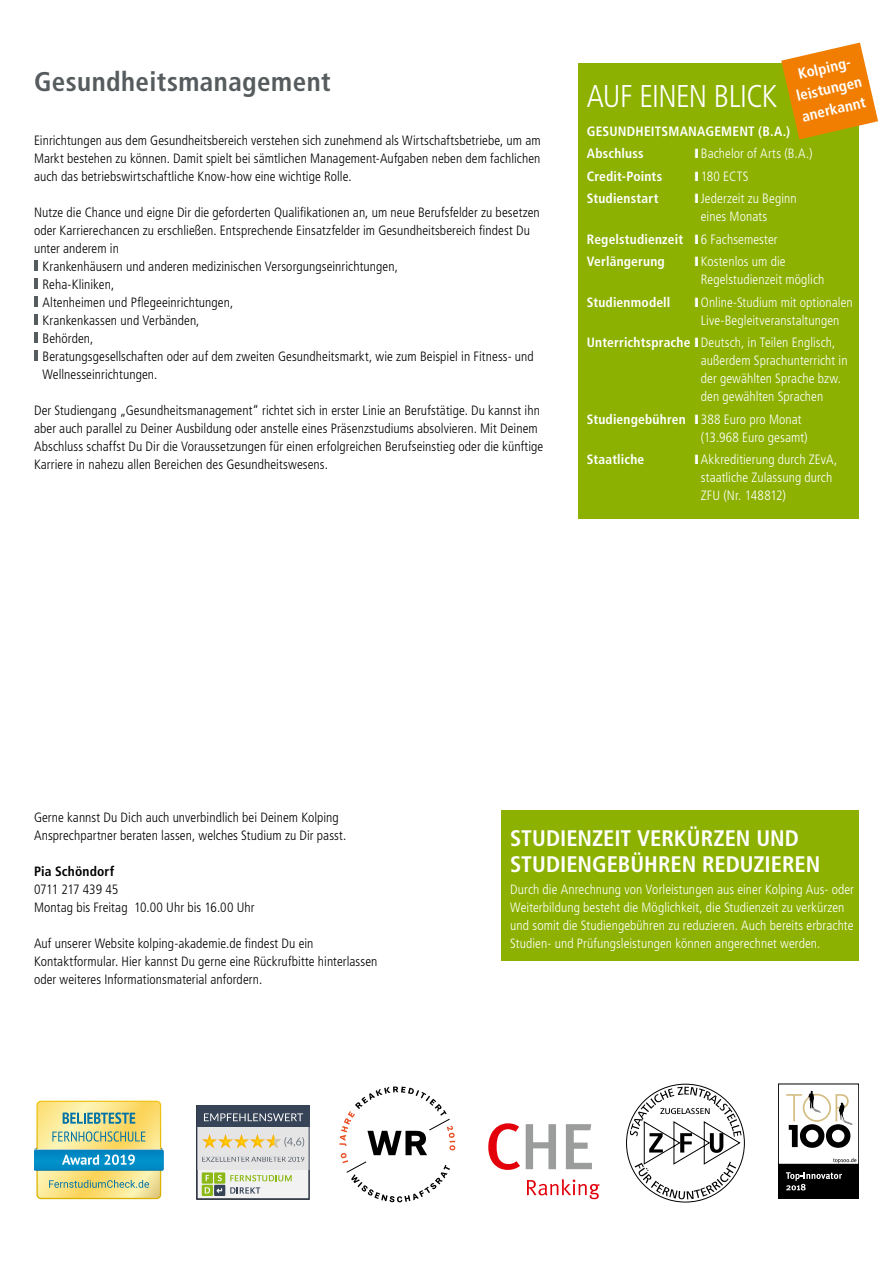
<style>
.page{position:relative;width:893px;height:1263px;background:#fff}
.page>*{position:absolute;margin:0;border:0;box-sizing:border-box;transform-origin:0 0}
.t1{font:300 condensed 31.5px "Frutiger LT Std";letter-spacing:-.025em;color:#fff}
.t2{font:700 condensed 27px "Frutiger LT Std";letter-spacing:.02em;color:#565b5d}
.t3{font:700 condensed 22.5px/25.5px "Frutiger LT Std";color:#fff}
.t4{font:700 condensed 15px/21px "Frutiger LT Std";color:#fff;text-align:center}
.t5{font:300 condensed 13.5px/18px "Frutiger LT Std";letter-spacing:.005em;color:#000}
.t6{font:300 condensed 13.5px/18px "Frutiger LT Std";letter-spacing:.005em;color:#fff}
.t7{font:700 condensed 13.5px/22.5px "Frutiger LT Std";letter-spacing:.01em;color:#fff}
.t8{font:700 condensed 13.5px "Frutiger LT Std";letter-spacing:.015em;color:#000}
.s1{font-weight:300}
.s2{font-weight:700}
</style>
<div class="page">
<div style="left:502px;top:810px;width:357px;height:150px;background:#8cb100"></div>
<svg style="left:34px;top:1101px;width:130px;height:98px;background:#b8c998"></svg>
<svg style="left:488px;top:1123px;width:32px;height:47px"></svg>
<svg style="left:526px;top:1124px;width:66px;height:45px"></svg>
<svg style="left:527px;top:1179px;width:73px;height:20px"></svg>
<div style="left:197px;top:1105px;width:112px;height:94px;background:#f2f2f2"></div>
<div style="left:197px;top:1105px;width:112px;height:64px;background:#e5e5e5"></div>
<svg style="left:199px;top:1107px;width:108px;height:20px;background:#485364"></svg>
<div style="left:202px;top:1172px;width:11px;height:12px;background:#8db918"></div>
<svg style="left:202px;top:1185px;width:11px;height:11px"></svg>
<div style="left:214px;top:1172px;width:11px;height:12px;background:#8db918"></div>
<div style="left:214px;top:1185px;width:11px;height:11px;background:#374356"></div>
<div style="left:197px;top:1105px;width:112px;height:94px;border:1px solid #374356"></div>
<img style="left:267px;top:1113px;width:36px;height:8px">
<img style="left:288px;top:1156px;width:16px;height:6px">
<img style="left:284px;top:1137px;width:20px;height:10px">
<svg style="left:230px;top:1175px;width:62px;height:6px"></svg>
<svg style="left:230px;top:1187px;width:30px;height:6px"></svg>
<svg style="left:206px;top:1175px;width:3px;height:6px"></svg>
<svg style="left:218px;top:1175px;width:4px;height:6px"></svg>
<svg style="left:205px;top:1187px;width:18px;height:7px"></svg>
<svg style="left:202px;top:1134px;width:79px;height:14px"></svg>
<div style="left:778px;top:1164px;width:81px;height:35px;background:#000"></div>
<svg style="left:786px;top:1172px;width:56px;height:18px"></svg>
<div style="left:778px;top:1084px;width:81px;height:80px;border:1px solid #000"></div>
<svg style="left:833px;top:1158px;width:23px;height:5px"></svg>
<svg style="left:786px;top:1091px;width:67px;height:57px"></svg>
<svg style="left:339px;top:1086px;width:116px;height:116px"></svg>
<svg style="left:630px;top:1087px;width:111px;height:112px"></svg>
<svg style="left:34px;top:260px;width:3px;height:11px"></svg>
<svg style="left:34px;top:278px;width:3px;height:11px"></svg>
<svg style="left:34px;top:296px;width:3px;height:11px"></svg>
<svg style="left:34px;top:314px;width:3px;height:11px"></svg>
<svg style="left:34px;top:332px;width:3px;height:11px"></svg>
<svg style="left:34px;top:350px;width:3px;height:11px"></svg>
<div style="left:578px;top:64px;width:281px;height:455px;background:#8cb100"></div>
<svg style="left:781px;top:43px;width:97px;height:96px"></svg>
<h2 class="t2" style="left:34px;top:65px;width:298px">Gesundheitsmanagement</h2>
<p class="t5" style="left:34px;top:131px;width:508px;text-align:justify">Einrichtungen aus dem Gesundheitsbereich verstehen sich zunehmend als Wirtschaftsbetriebe, um am Markt bestehen zu können. Damit spielt bei sämtlichen Management-Aufgaben neben dem fachlichen auch das betriebswirtschaftliche Know-how eine wichtige Rolle.</p>
<p class="t5" style="left:34px;top:203px;width:507px">N utze die Chance und eigne Dir die geforderten Qualifikationen an, um neue Berufsfelder zu besetzen</p>
<p class="t5" style="left:34px;top:221px;width:497px">oder Karrierechancen zu erschließen. Entsprechende Einsatzfelder im Gesundheitsbereich findest Du</p>
<p class="t5" style="left:34px;top:239px;width:86px">unter anderem in</p>
<p class="t5" style="left:43px;top:257px;width:357px">Krankenhäusern und anderen medizinischen Versorgungseinrichtungen,</p>
<p class="t5" style="left:37px;top:275px;width:79px">Reha-Kliniken,</p>
<p class="t5" style="left:37px;top:293px;width:198px">Altenheimen und Pflegeeinrichtungen,</p>
<p class="t5" style="left:43px;top:311px;width:158px">Krankenkassen und Verbänden,</p>
<p class="t5" style="left:43px;top:329px;width:52px">Behörden,</p>
<p class="t5" style="left:43px;top:347px;width:493px">Beratungsgesellschaften oder auf dem zweiten Gesundheitsmarkt, wie zum Beispiel in Fitness- und</p>
<p class="t5" style="left:43px;top:365px;width:116px">Wellnesseinrichtungen.</p>
<p class="t5" style="left:34px;top:401px;width:511px">Der Studiengang „Gesundheitsmanagement“ richtet sich in erster Linie an Berufstätige. Du kannst ihn aber auch parallel zu Deiner Ausbildung oder anstelle eines Präsenzstudiums absolvieren. Mit Deinem Abschluss schaffst Du Dir die Voraussetzungen für einen erfolgreichen Berufseinstieg oder die künftige Karriere in nahezu allen Bereichen des Gesundheitswesens.</p>
<p class="t4" style="left:789px;top:66px;width:70px;rotate:-13deg">Kolping&shy;leistungen anerkannt</p>
<h1 class="t1" style="left:587px;top:78px;width:189px">Auf einen Blick</h1>
<p class="t7" style="left:587px;top:120px;width:205px">Gesundheitsmanagement (B.A.)<br>Abschluss</p>
<p class="t6" style="left:695px;top:145px;width:119px">❙Bachelor of Arts (B.A.)</p>
<p class="t7" style="left:587px;top:165px;width:77px">Credit-Points</p>
<p class="t6" style="left:695px;top:167px;width:36px">❙180 ECTS</p>
<p class="t7" style="left:587px;top:187px;width:73px">Studienstart</p>
<p class="t6" style="left:701px;top:190px;width:97px;text-indent:-6px">❙Jederzeit zu Beginn eines Monats</p>
<p class="t7" style="left:587px;top:228px;width:192px">Regelstudienzeit ❙<span class="s1">6 Fachsemester<br></span>Verlängerung</p>
<p class="t6" style="left:707px;top:253px;width:118px;text-indent:-13px">❙ Kostenlos um die egelstudienzeit möglich</p>
<p class="t7" style="left:587px;top:291px;width:85px">Studienmodell</p>
<p class="t6" style="left:695px;top:293px;width:159px;text-align:center">❙Online-Studium mit optionalen ive-Begleitveranstaltungen</p>
<p class="t6" style="left:701px;top:334px;width:148px;text-indent:-114px"><span class="s2">Unterrichtsprache</span> ❙Deutsch, in Teilen Englisch, außerdem Sprachunterricht in der gewählten Sprache bzw. den gewählten Sprachen</p>
<p class="t6" style="left:701px;top:410px;width:108px;text-indent:-114px"><span class="s2">Studiengebühren</span> ❙388 Euro pro Monat (13.968 Euro gesamt)</p>
<p class="t7" style="left:587px;top:448px;width:59px">Staatliche</p>
<p class="t6" style="left:701px;top:451px;width:138px;text-indent:-6px">❙Akkreditierung durch ZEvA, staatliche Zulassung durch<br>ZFU (N r. 148812)</p>
<p class="t5" style="left:34px;top:809px;width:314px">Gerne kannst Du Dich auch unverbindlich bei Deinem Kolping<br>Ansprechpartner beraten lassen, welches Studium zu Dir passt.</p>
<p class="t8" style="left:34px;top:864px;width:82px">Pia Schöndorf</p>
<p class="t5" style="left:34px;top:881px;width:222px">0711 217 439 45<br>Montag bis Freitag 10.00 Uhr bis 16.00 Uhr</p>
<p class="t5" style="left:34px;top:935px;width:345px">Auf unserer Website kolping-akademie.de findest Du ein<br>Kontaktformular. Hier kannst Du gerne eine Rückrufbitte hinterlassen oder weiteres Informationsmaterial anfordern.</p>
<h3 class="t3" style="left:510px;top:826px;width:312px">Studienzeit verkürzen und<br>Studiengebühren reduzieren</h3>
<p class="t6" style="left:510px;top:881px;width:345px">Durch die Anrechnung von Vorleistungen aus einer Kolping Aus- oder Weiterbildung besteht die Möglichkeit, die Studienzeit zu verkürzen und somit die Studiengebühren zu reduzieren. Auch bereits erbrachte Studien- und Prüfungsleistungen können angerechnet werden.</p>
</div>
